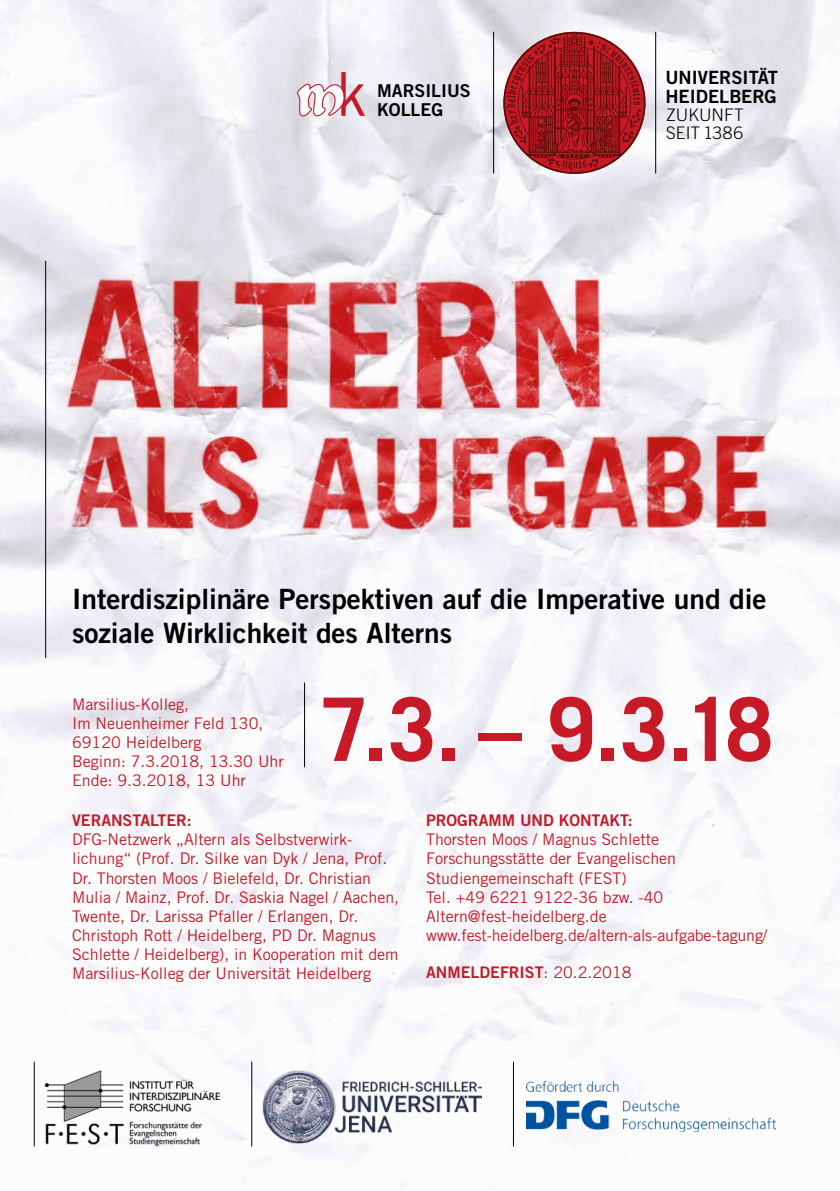
<style>
.page{position:relative;width:840px;height:1191px;background:#fff}
.page>*{position:absolute;margin:0;border:0;box-sizing:border-box;transform-origin:0 0}
.t1{font:700 87.6px "Trade Gothic";color:#c61a27}
.t2{font:60.6px "Trade Gothic";color:#c61a27}
.t3{font:28px/33.6px "Trade Gothic LT Pro Bd 2";color:#000}
.t4{font:18.2px/18.8px "Trade Gothic LT Pro Bd 2";color:#000}
.t5{font:17.8px "Trade Gothic LT Pro Bd 2";color:#000}
.t6{font:300 17.4px/18.4px "Trade Gothic";letter-spacing:.005em;color:#000}
.t7{font:16px/19.2px "Trade Gothic LT Pro";color:#c61a27}
.t8{font:16px "Trade Gothic LT Pro Bd 2";color:#c61a27}
.s1{font-family:"Trade Gothic LT Pro"}
</style>
<div class="page">
<img style="left:0;top:0;width:839px;height:1168px">
<svg style="left:503px;top:32px;width:142px;height:142px"></svg>
<svg style="left:297px;top:84px;width:48px;height:32px"></svg>
<hr style="left:493px;top:32px;width:1px;height:141px;background:#000">
<hr style="left:655px;top:32px;width:1px;height:141px;background:#000">
<hr style="left:45px;top:261px;width:1px;height:397px;background:#000">
<hr style="left:34px;top:1061px;width:1px;height:85px;background:#000">
<hr style="left:251px;top:1061px;width:1px;height:85px;background:#000">
<hr style="left:304px;top:682px;width:1px;height:85px;background:#000">
<hr style="left:513px;top:1061px;width:1px;height:85px;background:#000">
<img style="left:37px;top:1063px;width:191px;height:89px">
<img style="left:526px;top:1079px;width:248px;height:52px">
<img style="left:262px;top:1070px;width:219px;height:73px">
<h2 class="t2" style="left:336px;top:58px;width:32px">k</h2>
<p class="t5" style="left:377px;top:80px;width:95px">MARSILIUS</p>
<p class="t5" style="left:377px;top:98px;width:67px">KOLLEG</p>
<p class="t4" style="left:665px;top:68px;width:114px">UNIVERSITÄT<br>HEIDELBERG</p>
<p class="t6" style="left:665px;top:105px;width:79px">ZUKUNFT<br>SEIT 1386</p>
<h3 class="t3" style="left:72px;top:581px;width:695px">Interdisziplinäre Perspektiven auf die Imperative und die soziale Wirklichkeit des Alterns</h3>
<p class="t7" style="left:72px;top:694px;width:213px">Marsilius-Kolleg,<br>Im Neuenheimer Feld 130,<br>69120 Heidelberg<br>Beginn: 7.3.2018, 13.30 Uhr<br>Ende: 9.3.2018, 13 Uhr</p>
<h1 class="t1" style="left:321px;top:676px;width:454px">7.3. – 9.3.18</h1>
<p class="t8" style="left:72px;top:810px;width:121px">VERANSTALTER:</p>
<p class="t7" style="left:72px;top:829px;width:328px">DFG-Netzwerk „Altern als Selbstverwirk&shy;lichung“ (Prof. Dr. Silke van Dyk / Jena, Prof.<br>Dr. Thorsten Moos / Bielefeld, Dr. Christian Mulia / Mainz, Prof. Dr. Saskia Nagel / Aachen, Twente, Dr. Larissa Pfaller / Erlangen, Dr.<br>Christoph Rott / Heidelberg, PD Dr. Magnus Schlette / Heidelberg), in Kooperation mit dem Marsilius-Kolleg der Universität Heidelberg</p>
<p class="t8" style="left:426px;top:810px;width:208px">PROGRAMM UND KONTAKT:</p>
<p class="t7" style="left:426px;top:829px;width:342px">Thorsten Moos / Magnus Schlette Forschungsstätte der Evangelischen Studiengemeinschaft (FEST)<br>Tel. +49 6221 9122-36 bzw. -40<br>Altern@fest-heidelberg.de www.fest-heidelberg.de/altern-als-aufgabe-tagung/</p>
<p class="t8" style="left:426px;top:962px;width:207px">ANMELDEFRIST<span class="s1">: 20.2.2018</span></p>
</div>
